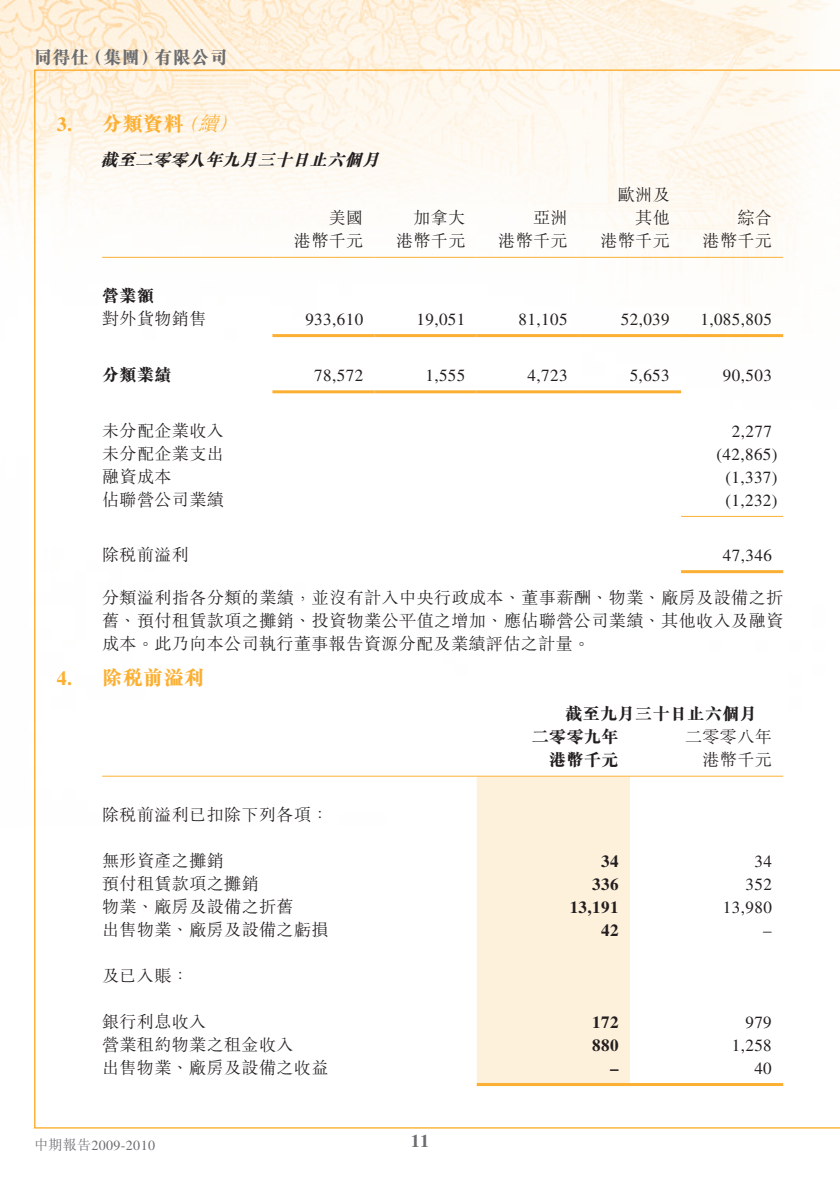
<style>
.page{position:relative;width:840px;height:1191px;background:#fff}
.page>*{position:absolute;margin:0;border:0;box-sizing:border-box;transform-origin:0 0}
.t1{font:800 20px "M Sung HK";letter-spacing:.025em;color:#fbb034}
.t2{font:700 20px "Times LT Std";color:#fbb034}
.t3{font:italic 300 20px "M Sung HK";color:#fbb034}
.t4{font:800 18px "M Sung HK";letter-spacing:.025em;color:#6c6d70}
.t5{font:700 18px "Times LT Std";color:#6c6d70}
.t6{font:300 17px/23px "M Sung HK";letter-spacing:.025em;color:#231f20;text-align:justify}
.t7{font:17px "Times LT Std";letter-spacing:.025em;color:#231f20}
.t8{font:800 17px "M Sung HK";letter-spacing:.025em;color:#231f20}
.t9{font:700 17px "Times LT Std";letter-spacing:.025em;color:#231f20}
.t10{font:italic 800 17px "M Sung HK";color:#231f20}
.t11{font:14px "Times LT Std";letter-spacing:.025em;color:#6c6d70}
.s1{font-family:"M Sung HK";font-weight:300}
</style>
<div class="page">
<img style="left:0;top:0;width:839px;height:1129px">
<hr style="left:102px;top:257px;width:170px;height:1px;background:#fbb034">
<hr style="left:272px;top:257px;width:102px;height:1px;background:#fbb034">
<hr style="left:374px;top:257px;width:102px;height:1px;background:#fbb034">
<hr style="left:476px;top:257px;width:102px;height:1px;background:#fbb034">
<hr style="left:578px;top:257px;width:102px;height:1px;background:#fbb034">
<hr style="left:680px;top:257px;width:102px;height:1px;background:#fbb034">
<hr style="left:272px;top:334px;width:102px;height:3px;background:#fbb034">
<hr style="left:374px;top:334px;width:102px;height:3px;background:#fbb034">
<hr style="left:476px;top:334px;width:102px;height:3px;background:#fbb034">
<hr style="left:578px;top:334px;width:102px;height:3px;background:#fbb034">
<hr style="left:680px;top:334px;width:102px;height:3px;background:#fbb034">
<hr style="left:272px;top:390px;width:102px;height:3px;background:#fbb034">
<hr style="left:374px;top:390px;width:102px;height:3px;background:#fbb034">
<hr style="left:476px;top:390px;width:102px;height:3px;background:#fbb034">
<hr style="left:578px;top:390px;width:102px;height:3px;background:#fbb034">
<hr style="left:680px;top:516px;width:102px;height:1px;background:#fbb034">
<hr style="left:680px;top:570px;width:102px;height:3px;background:#fbb034">
<div style="left:476px;top:776px;width:153px;height:307px;background:#fef1dc"></div>
<hr style="left:102px;top:775px;width:374px;height:1px;background:#fbb034">
<hr style="left:476px;top:775px;width:153px;height:1px;background:#fbb034">
<hr style="left:629px;top:775px;width:153px;height:1px;background:#fbb034">
<hr style="left:476px;top:1083px;width:153px;height:3px;background:#fbb034">
<hr style="left:629px;top:1083px;width:153px;height:3px;background:#fbb034">
<p class="t4" style="left:85px;top:44px;width:75px">（集團）</p>
<p class="t4" style="left:154px;top:44px;width:75px">有限公司</p>
<p class="t4" style="left:34px;top:44px;width:56px">同得仕</p>
<p class="t2" style="left:57px;top:113px;width:17px">3.</p>
<p class="t2" style="left:57px;top:666px;width:17px">4.</p>
<p class="t1" style="left:102px;top:110px;width:83px">分類資料</p>
<p class="t3" style="left:197px;top:110px;width:29px">續</p>
<p class="t3" style="left:177px;top:110px;width:29px">（</p>
<p class="t3" style="left:218px;top:110px;width:29px">(</p>
<p class="t10" style="left:100px;top:148px;width:286px">截至二零零八年九月三十日止六個月</p>
<p class="t6" style="left:617px;top:183px;width:53px">歐洲及</p>
<p class="t6" style="left:328px;top:206px;width:36px">美國</p>
<p class="t6" style="left:413px;top:206px;width:53px">加拿大</p>
<p class="t6" style="left:533px;top:206px;width:36px">亞洲</p>
<p class="t6" style="left:635px;top:206px;width:36px">其他</p>
<p class="t6" style="left:737px;top:206px;width:36px">綜合</p>
<p class="t6" style="left:294px;top:229px;width:71px">港幣千元</p>
<p class="t6" style="left:396px;top:229px;width:71px">港幣千元</p>
<p class="t6" style="left:498px;top:229px;width:71px">港幣千元</p>
<p class="t6" style="left:600px;top:229px;width:71px">港幣千元</p>
<p class="t6" style="left:702px;top:229px;width:71px">港幣千元</p>
<p class="t8" style="left:102px;top:283px;width:53px">營業額</p>
<p class="t6" style="left:102px;top:306px;width:106px">對外貨物銷售</p>
<p class="t7" style="left:305px;top:309px;width:59px">933,610</p>
<p class="t7" style="left:416px;top:309px;width:50px">19,051</p>
<p class="t7" style="left:518px;top:309px;width:50px">81,105</p>
<p class="t7" style="left:620px;top:309px;width:50px">52,039</p>
<p class="t7" style="left:700px;top:309px;width:73px">1,085,805</p>
<p class="t8" style="left:102px;top:363px;width:71px">分類業績</p>
<p class="t7" style="left:314px;top:366px;width:50px">78,572</p>
<p class="t7" style="left:425px;top:366px;width:41px">1,555</p>
<p class="t7" style="left:527px;top:366px;width:41px">4,723</p>
<p class="t7" style="left:629px;top:366px;width:41px">5,653</p>
<p class="t7" style="left:722px;top:366px;width:50px">90,503</p>
<p class="t6" style="left:102px;top:419px;width:123px">未分配企業收入</p>
<p class="t7" style="left:731px;top:422px;width:41px">2,277</p>
<p class="t6" style="left:102px;top:442px;width:123px">未分配企業支出</p>
<p class="t7" style="left:716px;top:445px;width:63px">)42,865(</p>
<p class="t6" style="left:102px;top:465px;width:71px">融資成本</p>
<p class="t7" style="left:725px;top:468px;width:54px">)1,337(</p>
<p class="t6" style="left:102px;top:488px;width:123px">佔聯營公司業績</p>
<p class="t7" style="left:725px;top:491px;width:54px">)1,232(</p>
<p class="t6" style="left:102px;top:542px;width:88px">除稅前溢利</p>
<p class="t6" style="left:102px;top:585px;width:682px">分類溢利指各分類的業績，並沒有計入中央行政成本、董事薪酬、物業、廠房及設備之折舊、預付租賃款項之攤銷、投資物業公平值之增加、應佔聯營公司業績、其他收入及融資成本。此乃向本公司執行董事報告資源分配及業績評估之計量。</p>
<p class="t1" style="left:102px;top:663px;width:104px">除稅前溢利</p>
<p class="t7" style="left:722px;top:545px;width:50px">47,346</p>
<p class="t8" style="left:565px;top:702px;width:193px">截至九月三十日止六個月</p>
<p class="t6" style="left:684px;top:724px;width:88px">二零零八年</p>
<p class="t8" style="left:531px;top:725px;width:88px">二零零九年</p>
<p class="t8" style="left:549px;top:748px;width:71px">港幣千元</p>
<p class="t6" style="left:702px;top:747px;width:71px">港幣千元</p>
<p class="t6" style="left:102px;top:802px;width:228px">除稅前溢利已扣除下列各項：</p>
<p class="t6" style="left:102px;top:848px;width:123px">無形資產之攤銷</p>
<p class="t9" style="left:601px;top:850px;width:19px">34</p>
<p class="t7" style="left:754px;top:851px;width:19px">34</p>
<p class="t6" style="left:102px;top:871px;width:158px">預付租賃款項之攤銷</p>
<p class="t9" style="left:592px;top:873px;width:28px">336</p>
<p class="t7" style="left:745px;top:874px;width:28px">352</p>
<p class="t6" style="left:102px;top:894px;width:193px">物業、廠房及設備之折舊</p>
<p class="t9" style="left:569px;top:896px;width:50px">13,191</p>
<p class="t7" style="left:722px;top:897px;width:50px">13,980</p>
<p class="t6" style="left:102px;top:917px;width:228px">出售物業、廠房及設備之虧損</p>
<p class="t6" style="left:102px;top:963px;width:88px">及已入賬：</p>
<p class="t9" style="left:600px;top:919px;width:19px">42</p>
<p class="t7" style="left:762px;top:920px;width:10px">–</p>
<p class="t6" style="left:102px;top:1009px;width:106px">銀行利息收入</p>
<p class="t9" style="left:592px;top:1011px;width:28px">172</p>
<p class="t7" style="left:745px;top:1012px;width:28px">979</p>
<p class="t6" style="left:102px;top:1032px;width:193px">營業租約物業之租金收入</p>
<p class="t9" style="left:592px;top:1034px;width:28px">880</p>
<p class="t7" style="left:731px;top:1035px;width:41px">1,258</p>
<p class="t6" style="left:102px;top:1055px;width:228px">出售物業、廠房及設備之收益</p>
<p class="t9" style="left:609px;top:1057px;width:10px">–</p>
<p class="t7" style="left:753px;top:1058px;width:19px">40</p>
<p class="t11" style="left:34px;top:1137px;width:122px"><span class="s1">中期報告</span>2009-2010</p>
<p class="t5" style="left:410px;top:1130px;width:20px">11</p>
</div>
